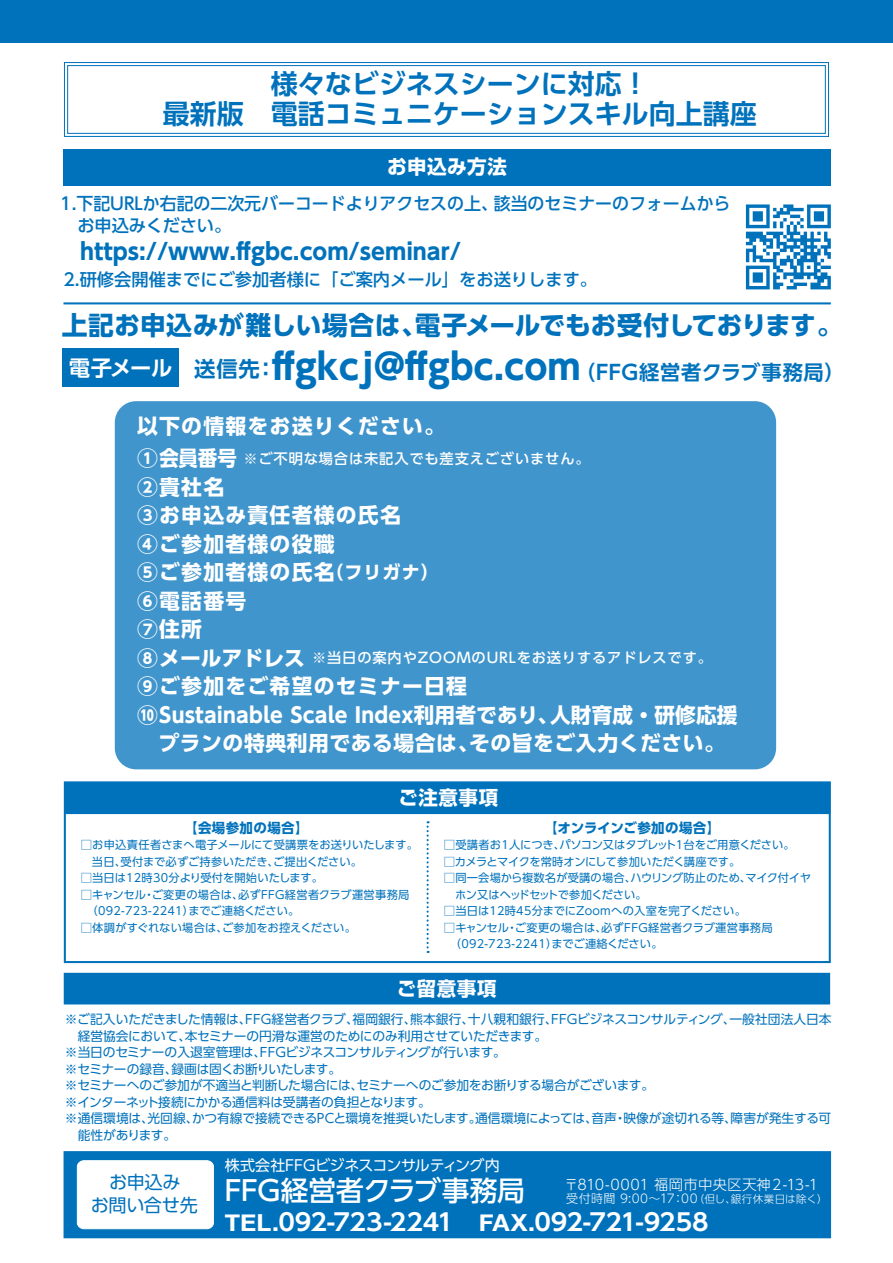
<style>
.page{position:relative;width:893px;height:1263px;background:#fff}
.page>*{position:absolute;margin:0;border:0;box-sizing:border-box;transform-origin:0 0}
.t1{font:700 35.25px "UD Shin Go Pro";color:#0072bc}
.t2{font:500 27.6px "UD Shin Go Pro";letter-spacing:-.01em;color:#fff}
.t3{font:700 27px/30px "UD Shin Go Pro De";color:#0072bc;text-align:center}
.t4{font:700 25.8px "UD Shin Go Pro";letter-spacing:-.01em;color:#0072bc}
.t5{font:700 23.55px "UD Shin Go Pro De";letter-spacing:-.015em;color:#fff;scale:1.07 1}
.t6{font:700 22.5px "UD Shin Go Pro";color:#0072bc}
.t7{font:700 20.85px/28.5px "UD Shin Go Pro";letter-spacing:.025em;color:#fff}
.t8{font:700 20.85px/28.5px "UD Shin Go Pro";letter-spacing:.06em;color:#fff}
.t9{font:700 19.65px "Shin Go Pro";letter-spacing:.025em;color:#fff}
.t10{font:700 19.5px "Shin Go Pro";letter-spacing:.025em;color:#fff}
.t11{font:18.15px "UD Shin Go Pro";letter-spacing:-.02em;color:#0072bc}
.t12{font:500 17.25px/22.5px "UD Shin Go Pro";color:#0072bc}
.t13{font:15px "UD Shin Go Pro";letter-spacing:-.02em;color:#fff}
.t14{font:500 14.25px "UD Shin Go Pro";letter-spacing:.06em;color:#fff}
.t15{font:300 14.25px "UD Shin Go Pro";letter-spacing:.025em;color:#fff}
.t16{font:700 13.5px "UD Shin Go Pro";letter-spacing:.005em;color:#0072bc}
.t17{font:700 13.5px "UD Shin Go Pro";letter-spacing:.025em;color:#0072bc}
.t18{font:12.75px "UD Shin Go Pro";letter-spacing:-.015em;color:#0072bc}
.t19{font:12.75px "UD Shin Go Pro";letter-spacing:.005em;color:#0072bc}
.t20{font:300 12px "UD Shin Go Pro";letter-spacing:.035em;color:#fff}
.t21{font:11.25px/16.5px "UD Shin Go Pro";letter-spacing:.01em;color:#0072bc}
.t22{font:11.25px/16.5px "UD Shin Go Pro";letter-spacing:-.01em;color:#0072bc}
.t23{font:11.25px "UD Shin Go Pro";letter-spacing:-.025em;color:#0072bc}
.s1{font-family:"UD Shin Go Pro De";font-size:21.3px;color:#fff}
.s2{font-family:"UD Shin Go Pro De";font-size:21.3px}
.s3{font-family:"UD Shin Go Pro De";font-size:20.25px}
.s4{font-weight:700;font-size:20.85px}
.s5{font-size:18px}
.s6{font-size:10.5px}
.s7{font-family:"Helvetica Neue"}
</style>
<div class="page">
<div style="left:0;top:0;width:893px;height:43px;background:#0072bc"></div>
<div style="left:63px;top:149px;width:768px;height:37px;background:#0072bc"></div>
<hr style="left:63px;top:302px;width:768px;height:2px;background:#0072bc">
<div style="left:64px;top:973px;width:766px;height:31px;background:#0072bc"></div>
<div style="left:64px;top:1151px;width:767px;height:87px;background:#0072bc;border:2px solid #0072bc"></div>
<div style="left:77px;top:1161px;width:136px;height:68px;background:#fff;border-radius:6px"></div>
<div style="left:77px;top:1160px;width:137px;height:69px;border:1px solid #fff;border-radius:6px"></div>
<div style="left:64px;top:781px;width:767px;height:182px;border:2px solid #0072bc"></div>
<div style="left:65px;top:782px;width:765px;height:32px;background:#0072bc"></div>
<div style="left:62px;top:348px;width:116px;height:39px;background:#0072bc"></div>
<div style="left:115px;top:401px;width:661px;height:368px;background:#4095cc;border-radius:21px"></div>
<div style="left:64px;top:62px;width:765px;height:75px;border:1px solid #0072bc"></div>
<div style="left:67px;top:65px;width:758px;height:69px;border:1px solid #0072bc"></div>
<svg style="left:427px;top:821px;width:2px;height:132px"></svg>
<svg style="left:746px;top:204px;width:85px;height:85px"></svg>
<h3 class="t3" style="left:163px;top:68px;width:595px">様々なビジネスシーンに対応！<br>最新版　電話コミュニケーションスキル向上講座</h3>
<h3 class="t9" style="left:387px;top:151px;width:121px">お申込み方法</h3>
<h3 class="t12" style="left:78px;top:192px;width:654px;text-indent:-17px">1.下記URLか右記の二次元バーコードよりアクセスの上、該当のセミナーのフォームからお申込みください。</h3>
<h3 class="t6" style="left:80px;top:233px;width:383px">https://www.ffgbc.com/seminar/</h3>
<h3 class="t12" style="left:63px;top:268px;width:535px">2.研修会開催までにご参加者様に「ご案内メール」をお送りします。</h3>
<h3 class="t4" style="left:62px;top:304px;width:782px">上記お申込みが難しい場合は、電子メールでもお受付しております。</h3>
<h1 class="t1" style="left:69px;top:338px;width:777px"><span class="s1">電子メール</span> <span class="s2">送信先：</span>ffgkcj@ffgbc.com<span class="s3">（FFG経営者クラブ事務局）</span></h1>
<h3 class="t8" style="left:137px;top:411px;width:309px">以下の情報をお送りください。</h3>
<p class="t14" style="left:137px;top:447px;width:454px"><span class="s4">①会員番号</span> ※ご不明な場合は未記入でも差支えございません。</p>
<h3 class="t8" style="left:137px;top:472px;width:303px">②貴社名<br>③お申込み責任者様の氏名<br>④ご参加者様の役職<br>⑤ご参加者様の氏名<span class="s5">（フリガナ）<br></span>⑥電話番号<br>⑦住所</h3>
<p class="t14" style="left:137px;top:646px;width:576px"><span class="s4">⑧メールアドレス</span> ※当日の案内やZOOMのURLをお送りするアドレスです。</p>
<h3 class="t7" style="left:137px;top:671px;width:602px">⑨ご参加をご希望のセミナー日程<br>⑩Sustainable Scale Index利用者であり、人財育成・研修応援　プランの特典利用である場合は、その旨をご入力ください。</h3>
<h3 class="t10" style="left:398px;top:782px;width:101px">ご注意事項</h3>
<p class="t17" style="left:184px;top:816px;width:126px">【会場参加の場合】</p>
<p class="t21" style="left:92px;top:836px;width:327px;text-indent:-11px">□お申込責任者さまへ電子メールにて受講票をお送りいたします。当日、受付まで必ずご持参いただき、ご提出ください。</p>
<p class="t21" style="left:81px;top:869px;width:244px">□当日は12時30分より受付を開始いたします。</p>
<p class="t21" style="left:81px;top:886px;width:330px">□キャンセル・ご変更の場合は、必ずFFG経営者クラブ運営事務局　（092-723-2241）までご連絡ください。</p>
<p class="t21" style="left:81px;top:919px;width:277px">□体調がすぐれない場合は、ご参加をお控えください。</p>
<p class="t16" style="left:544px;top:816px;width:178px">【オンラインご参加の場合】</p>
<p class="t22" style="left:444px;top:836px;width:352px">□受講者お1人につき、パソコン又はタブレット1台をご用意ください。</p>
<p class="t23" style="left:444px;top:852px;width:298px">□カメラとマイクを常時オンにして参加いただく講座です。</p>
<p class="t22" style="left:444px;top:869px;width:369px">□同一会場から複数名が受講の場合、ハウリング防止のため、マイク付イヤ　ホン又はヘッドセットで参加ください。</p>
<p class="t21" style="left:444px;top:902px;width:304px">□当日は12時45分までにZoomへの入室を完了ください。</p>
<p class="t21" style="left:444px;top:919px;width:330px">□キャンセル・ご変更の場合は、必ずFFG経営者クラブ運営事務局　（092-723-2241）までご連絡ください。</p>
<h3 class="t10" style="left:397px;top:973px;width:101px">ご留意事項</h3>
<p class="t19" style="left:65px;top:1009px;width:768px">※ご記入いただきました情報は、FFG経営者クラブ、福岡銀行、熊本銀行、十八親和銀行、FFGビジネスコンサルティング、一般社団法人日本</p>
<p class="t18" style="left:78px;top:1025px;width:471px">経営協会において、本セミナーの円滑な運営のためにのみ利用させていただきます。</p>
<p class="t18" style="left:65px;top:1042px;width:442px">※当日のセミナーの入退室管理は、FFGビジネスコンサルティングが行います。</p>
<p class="t18" style="left:65px;top:1058px;width:278px">※セミナーの録音、録画は固くお断りいたします。</p>
<p class="t18" style="left:65px;top:1075px;width:591px">※セミナーへのご参加が不適当と判断した場合には、セミナーへのご参加をお断りする場合がございます。</p>
<p class="t18" style="left:65px;top:1091px;width:367px">※インターネット接続にかかる通信料は受講者の負担となります。</p>
<p class="t18" style="left:65px;top:1108px;width:768px">※通信環境は、光回線、かつ有線で接続できるPCと環境を推奨いたします。通信環境によっては、音声・映像が途切れる等、障害が発生する可</p>
<p class="t18" style="left:78px;top:1124px;width:100px">能性があります。</p>
<h3 class="t11" style="left:109px;top:1168px;width:73px">お申込み</h3>
<h3 class="t11" style="left:91px;top:1191px;width:109px">お問い合せ先</h3>
<p class="t13" style="left:225px;top:1153px;width:291px">株式会社FFGビジネスコンサルティング内　</p>
<h2 class="t2" style="left:225px;top:1168px;width:301px">FFG経営者クラブ事務局</h2>
<p class="t15" style="left:564px;top:1173px;width:256px">〒810-0001 福岡市中央区天神2-13-1</p>
<p class="t20" style="left:566px;top:1189px;width:263px">受付時間 9:00～17：00<span class="s6">（但し、銀行休業日は除く）</span></p>
<h3 class="t5" style="left:225px;top:1203px;width:454px"><span class="s7">TEL.</span>092-723-2241　<span class="s7">FAX.</span>092-721-9258</h3>
</div>
